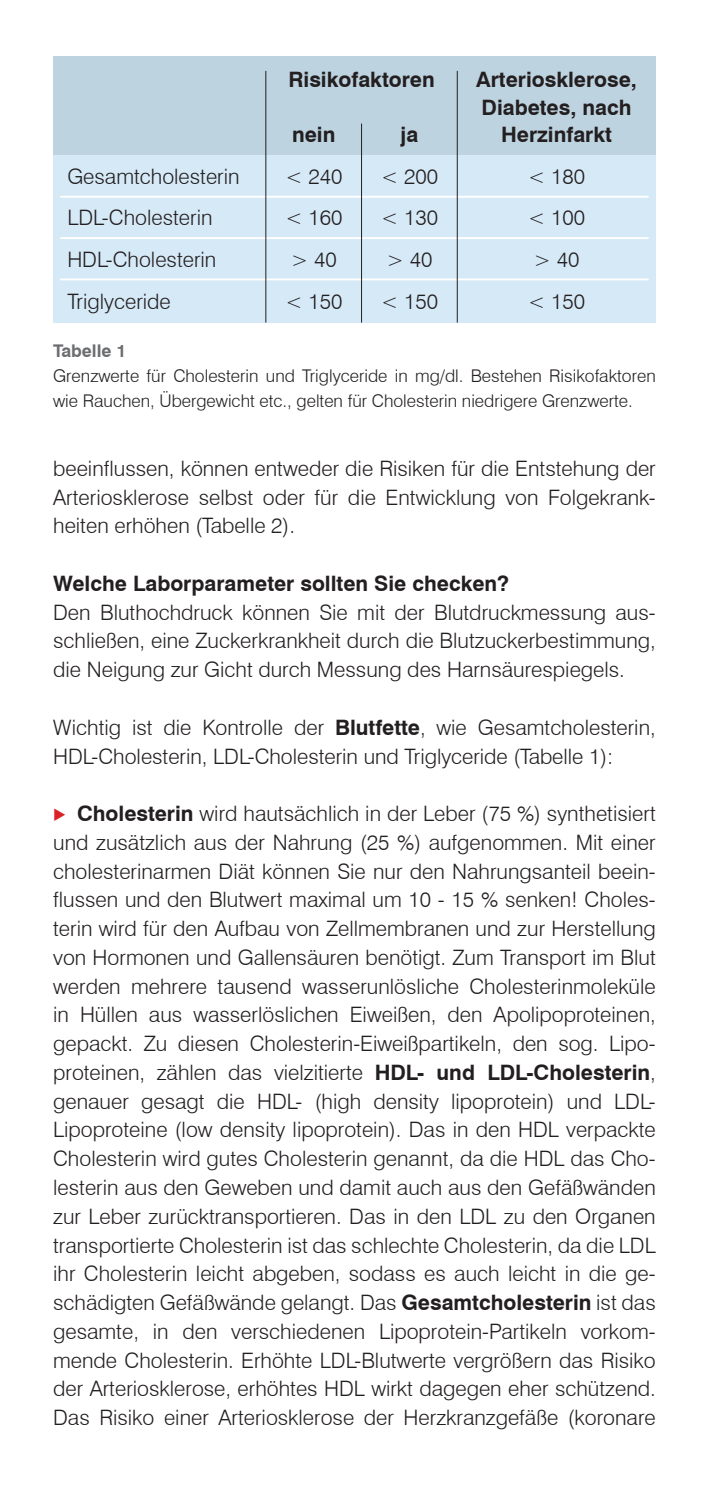
<style>
.page{position:relative;width:709px;height:1489px;background:#fff}
.page>*{position:absolute;margin:0;border:0;box-sizing:border-box;transform-origin:0 0}
.t1{font:300 21.25px/28.8px "Swiss 721 BT";color:#231f20;text-align:justify}
.t2{font:700 21.25px "Swiss 721 BT";color:#231f20}
.t3{font:300 17.5px/25px "Swiss 721 BT";color:#231f20}
.t4{font:700 17.5px "Swiss 721 BT";color:#6c6d70}
.s1{font-weight:700}
.s2{color:#da2128}
</style>
<div class="page">
<div style="left:53px;top:155px;width:603px;height:167px;background:#d6e9f7"></div>
<div style="left:53px;top:57px;width:603px;height:98px;background:#bed3e0"></div>
<hr style="left:60px;top:196px;width:588px;height:2px;background:#fff">
<hr style="left:60px;top:237px;width:588px;height:2px;background:#fff">
<hr style="left:60px;top:278px;width:588px;height:2px;background:#fff">
<hr style="left:265px;top:71px;width:1px;height:251px;background:#231f20">
<hr style="left:457px;top:71px;width:1px;height:251px;background:#231f20">
<hr style="left:361px;top:123px;width:1px;height:199px;background:#231f20">
<p class="t2" style="left:288px;top:67px;width:148px">Risikofaktoren</p>
<p class="t2" style="left:476px;top:67px;width:162px">Arteriosklerose,</p>
<p class="t2" style="left:481px;top:94px;width:151px">Diabetes, nach</p>
<p class="t2" style="left:292px;top:122px;width:45px">nein</p>
<p class="t2" style="left:400px;top:122px;width:19px">ja</p>
<p class="t2" style="left:501px;top:122px;width:112px">Herzinfarkt</p>
<p class="t1" style="left:67px;top:162px;width:174px">Gesamtcholesterin</p>
<p class="t1" style="left:285px;top:162px;width:59px">&lt; 240</p>
<p class="t1" style="left:381px;top:162px;width:59px">&lt; 200</p>
<p class="t1" style="left:528px;top:162px;width:59px">&lt; 180</p>
<p class="t1" style="left:67px;top:203px;width:147px">LDL-Cholesterin</p>
<p class="t1" style="left:285px;top:203px;width:59px">&lt; 160</p>
<p class="t1" style="left:381px;top:203px;width:59px">&lt; 130</p>
<p class="t1" style="left:528px;top:203px;width:59px">&lt; 100</p>
<p class="t1" style="left:67px;top:245px;width:151px">HDL-Cholesterin</p>
<p class="t1" style="left:291px;top:245px;width:47px">&gt; 40</p>
<p class="t1" style="left:386px;top:245px;width:47px">&gt; 40</p>
<p class="t1" style="left:533px;top:245px;width:47px">&gt; 40</p>
<p class="t1" style="left:67px;top:287px;width:105px">Triglyceride</p>
<p class="t1" style="left:285px;top:287px;width:59px">&lt; 150</p>
<p class="t1" style="left:381px;top:287px;width:59px">&lt; 150</p>
<p class="t1" style="left:528px;top:287px;width:59px">&lt; 150</p>
<p class="t4" style="left:53px;top:340px;width:75px">Tabelle 1</p>
<p class="t3" style="left:53px;top:363px;width:604px">Grenzwerte für Cholesterin und Triglyceride in mg/dl. Bestehen Risikofaktoren wie Rauchen, Übergewicht etc., gelten für Cholesterin niedrigere Grenzwerte.</p>
<p class="t1" style="left:53px;top:453px;width:604px">beeinflussen, können entweder die Risiken für die Entstehung der Arteriosklerose selbst oder für die Entwicklung von Folgekrank&shy;heiten erhöhen (Tabelle 2).</p>
<p class="t2" style="left:53px;top:570px;width:457px">Welche Laborparameter sollten Sie checken?</p>
<p class="t1" style="left:53px;top:597px;width:604px">Den Bluthochdruck können Sie mit der Blutdruckmessung aus&shy;schließen, eine Zuckerkrankheit durch die Blutzuckerbestimmung, die Neigung zur Gicht durch Messung des Harnsäurespiegels.</p>
<p class="t1" style="left:53px;top:712px;width:604px">Wichtig ist die Kontrolle der <span class="s1">Blutfette</span>, wie Gesamtcholesterin,<br>HDL-Cholesterin, LDL-Cholesterin und Triglyceride (Tabelle 1):</p>
<p class="t1" style="left:53px;top:798px;width:604px"><span class="s2">◆</span> <span class="s1">Cholesterin</span> wird hautsächlich in der Leber (75 %) synthetisiert und zusätzlich aus der Nahrung (25 %) aufgenommen. Mit einer cholesterinarmen Diät können Sie nur den Nahrungsanteil beein&shy;flussen und den Blutwert maximal um 10 - 15 % senken! Choles&shy;terin wird für den Aufbau von Zellmembranen und zur Herstellung von Hormonen und Gallensäuren benötigt. Zum Transport im Blut werden mehrere tausend wasserunlösliche Cholesterinmoleküle in Hüllen aus wasserlöslichen Eiweißen, den Apolipoproteinen, gepackt. Zu diesen Cholesterin-Eiweißpartikeln, den sog. Lipo&shy;proteinen, zählen das vielzitierte <span class="s1">HDL- und LDL-Cholesterin</span>, genauer gesagt die HDL- (high density lipoprotein) und LDL-Lipoproteine (low density lipoprotein). Das in den HDL verpackte Cholesterin wird gutes Cholesterin genannt, da die HDL das Cho&shy;lesterin aus den Geweben und damit auch aus den Gefäßwänden zur Leber zurücktransportieren. Das in den LDL zu den Organen transportierte Cholesterin ist das schlechte Cholesterin, da die LDL ihr Cholesterin leicht abgeben, sodass es auch leicht in die ge&shy;schädigten Gefäßwände gelangt. Das <span class="s1">Gesamtcholesterin</span> ist das gesamte, in den verschiedenen Lipoprotein-Partikeln vorkom&shy;mende Cholesterin. Erhöhte LDL-Blutwerte vergrößern das Risiko der Arteriosklerose, erhöhtes HDL wirkt dagegen eher schützend.<br>Das Risiko einer Arteriosklerose der Herzkranzgefäße (koronare</p>
</div>
